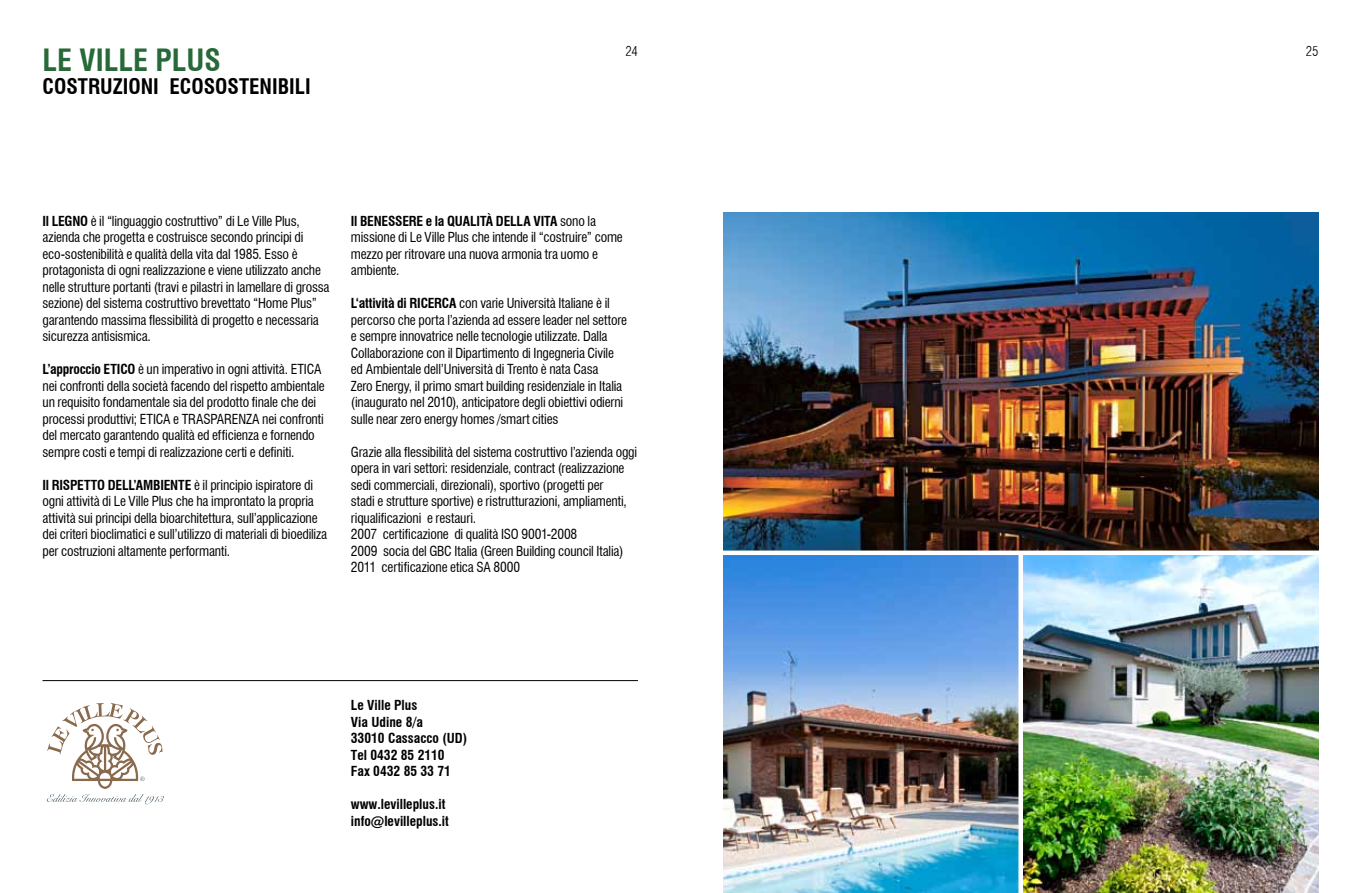
<style>
.page{position:relative;width:1361px;height:893px;background:#fff}
.page>*{position:absolute;margin:0;border:0;box-sizing:border-box;transform-origin:0 0}
.t1{font:700 condensed 30px "Swiss 721 BT";color:#276938}
.t2{font:700 condensed 21px "Swiss 721 BT";color:#000}
.t3{font:condensed 13.5px/16.5px "Swiss 721 BT";letter-spacing:-.015em;color:#000}
.t4{font:700 condensed 13.5px/16.5px "Swiss 721 BT";color:#000}
.t5{font:300 condensed 13.5px "Swiss 721 BT";color:#000}
.s1{font-weight:700}
</style>
<div class="page">
<img style="left:1023px;top:555px;width:295px;height:338px">
<hr style="left:43px;top:680px;width:595px;height:1px;background:#000">
<img style="left:723px;top:213px;width:595px;height:338px">
<img style="left:723px;top:555px;width:295px;height:338px">
<svg style="left:46px;top:703px;width:118px;height:102px"></svg>
<h1 class="t1" style="left:43px;top:43px;width:180px">LE VILLE PLUS</h1>
<h2 class="t2" style="left:43px;top:74px;width:23px">Costruzioni</h2>
<h2 class="t2" style="left:169px;top:74px;width:13px">Ecosost</h2>
<h2 class="t2" style="left:249px;top:74px;width:20px">enibili</h2>
<p class="t5" style="left:625px;top:43px;width:14px">24</p>
<p class="t5" style="left:1306px;top:43px;width:14px">25</p>
<p class="t3" style="left:43px;top:212px;width:289px"><span class="s1">Il LEGNO</span> è il “linguaggio costruttivo” di Le Ville Plus, azienda che progetta e costruisce secondo principi di eco-sostenibilità e qualità della vita dal 1985. Esso è protagonista di ogni realizzazione e viene utilizzato anche nelle strutture portanti (travi e pilastri in lamellare di grossa sezione) del sistema costruttivo brevettato “Home Plus” garantendo massima flessibilità di progetto e necessaria sicurezza antisismica.</p>
<p class="t3" style="left:43px;top:361px;width:284px"><span class="s1">L’approccio ETICO</span> è un imperativo in ogni attività. ETICA nei confronti della società facendo del rispetto ambientale un requisito fondamentale sia del prodotto finale che dei processi produttivi; ETICA e TRASPARENZA nei confronti del mercato garantendo qualità ed efficienza e fornendo sempre costi e tempi di realizzazione certi e definiti.</p>
<p class="t3" style="left:43px;top:476px;width:286px"><span class="s1">Il RISPETTO DELL’AMBIENTE</span> è il principio ispiratore di ogni attività di Le Ville Plus che ha improntato la propria attività sui principi della bioarchitettura, sull’applicazione dei criteri bioclimatici e sull’utilizzo di materiali di bioediliza per costruzioni altamente performanti.</p>
<p class="t3" style="left:351px;top:212px;width:273px"><span class="s1">Il BENESSERE e la QUALITÀ DELLA VITA</span> sono la missione di Le Ville Plus che intende il “costruire” come mezzo per ritrovare una nuova armonia tra uomo e ambiente.</p>
<p class="t3" style="left:351px;top:295px;width:278px"><span class="s1">L‘attività di RICERCA</span> con varie Università Italiane è il percorso che porta l’azienda ad essere leader nel settore e sempre innovatrice nelle tecnologie utilizzate. Dalla Collaborazione con il Dipartimento di Ingegneria Civile ed Ambientale dell’Università di Trento è nata Casa<br>Zero Energy, il primo smart building residenziale in Italia (inaugurato nel 2010), anticipatore degli obiettivi odierni sulle near zero energy homes /smart cities</p>
<p class="t3" style="left:351px;top:443px;width:288px">Grazie alla flessibilità del sistema costruttivo l’azienda oggi opera in vari settori: residenziale, contract (realizzazione sedi commerciali, direzionali), sportivo (progetti per<br>stadi e strutture sportive) e ristrutturazioni, ampliamenti, riqualificazioni e restauri.<br>2007 certificazione di qualità ISO 9001-2008<br>2009 socia del GBC Italia (Green Building council Italia)<br>2011 certificazione etica SA 8000</p>
<p class="t4" style="left:351px;top:697px;width:118px">Le Ville Plus<br>Via Udine 8/a<br>33010 Cassacco (UD)<br>Tel 0432 85 2110<br>Fax 0432 85 33 71</p>
<p class="t4" style="left:351px;top:796px;width:100px">www.levilleplus.it info@levilleplus.it</p>
</div>
